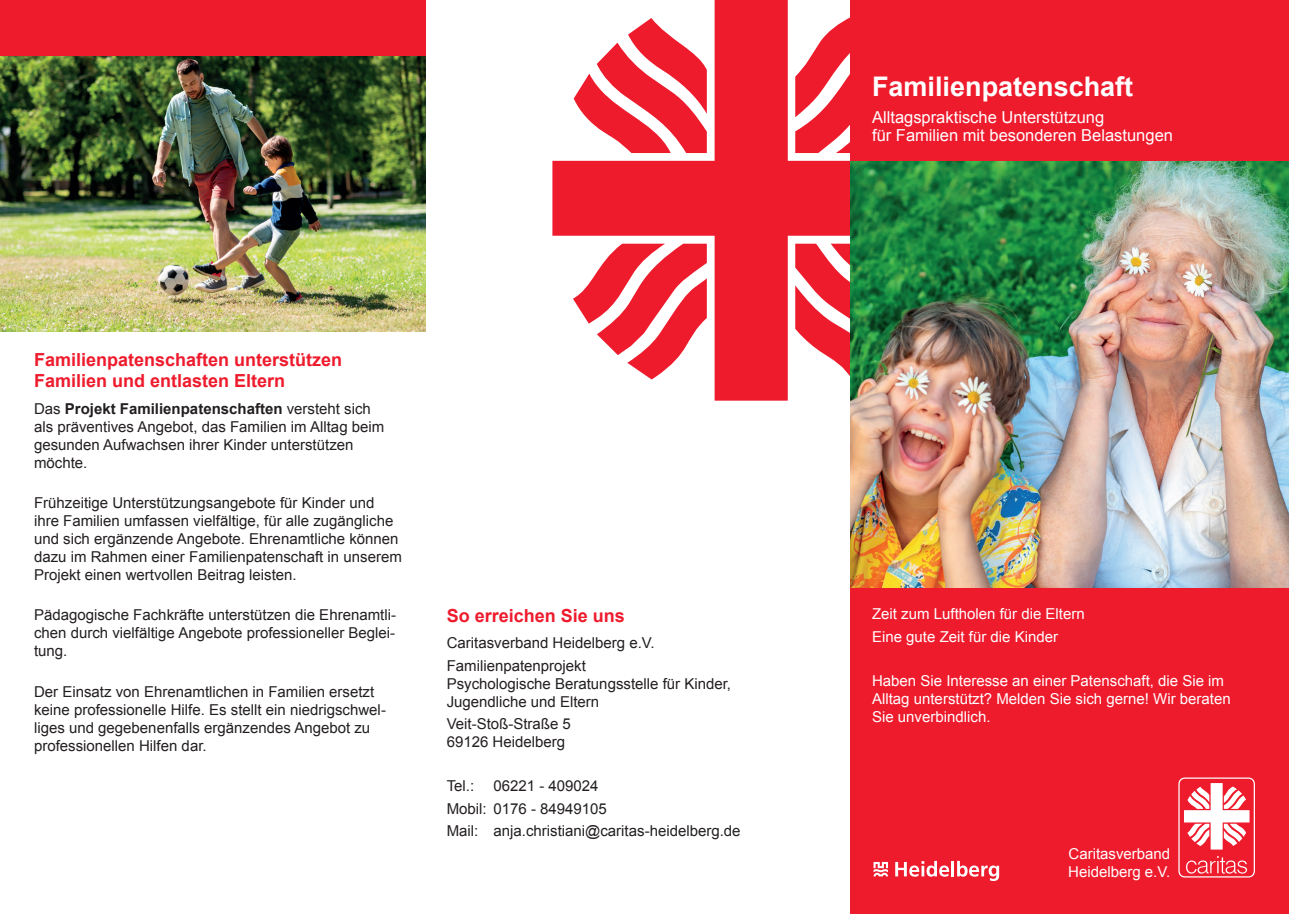
<style>
.page{position:relative;width:1289px;height:919px;background:#fff}
.page>*{position:absolute;margin:0;border:0;box-sizing:border-box;transform-origin:0 0}
.t1{font:700 27px "Arial";color:#fff}
.t2{font:700 18px/21px "Arial";color:#ee1b2d}
.t3{font:16.5px/18px "Arial";color:#fff}
.t4{font:15px/18px "Arial";color:#231f20}
.t5{font:15px/18px "Arial";color:#fff}
.s1{font-weight:700}
</style>
<div class="page">
<svg style="left:552px;top:0;width:236px;height:400px"></svg>
<svg style="left:573px;top:17px;width:277px;height:362px;fill:#ee1b2d"></svg>
<div style="left:850px;top:0;width:438px;height:912px;background:#ee1b2d"></div>
<img style="left:0;top:55px;width:425px;height:277px">
<div style="left:0;top:0;width:425px;height:55px;background:#ee1b2d"></div>
<img style="left:850px;top:162px;width:438px;height:425px">
<svg style="left:1178px;top:777px;width:76px;height:100px"></svg>
<div style="left:1179px;top:778px;width:74px;height:98px;background:#ee1b2d;border-radius:5px"></div>
<svg style="left:1184px;top:783px;width:65px;height:90px"></svg>
<svg style="left:895px;top:860px;width:54px;height:16px"></svg>
<hr style="left:951px;top:860px;width:3px;height:16px;background:#fff">
<svg style="left:957px;top:860px;width:42px;height:20px"></svg>
<svg style="left:873px;top:862px;width:15px;height:14px"></svg>
<p class="t2" style="left:34px;top:350px;width:310px">Familienpatenschaften unterstützen<br>Familien und entlasten Eltern</p>
<p class="t4" style="left:34px;top:399px;width:352px">Das <span class="s1">Projekt Familienpatenschaften</span> versteht sich als präventives Angebot, das Familien im Alltag beim gesunden Aufwachsen ihrer Kinder unterstützen möchte.</p>
<p class="t4" style="left:34px;top:494px;width:369px">Frühzeitige Unterstützungsangebote für Kinder und ihre Familien umfassen vielfältige, für alle zugängliche und sich ergänzende Angebote. Ehrenamtliche können dazu im Rahmen einer Familienpatenschaft in unserem Projekt einen wertvollen Beitrag leisten.</p>
<p class="t4" style="left:34px;top:606px;width:363px;text-align:justify">Pädagogische Fachkräfte unterstützen die Ehrenamtli&shy;chen durch vielfältige Angebote professioneller Beglei&shy;tung.</p>
<p class="t4" style="left:34px;top:682px;width:353px">Der Einsatz von Ehrenamtlichen in Familien ersetzt keine professionelle Hilfe. Es stellt ein niedrigschwel&shy;liges und gegebenenfalls ergänzendes Angebot zu professionellen Hilfen dar.</p>
<p class="t2" style="left:446px;top:605px;width:180px">So erreichen Sie uns</p>
<p class="t4" style="left:446px;top:632px;width:209px;line-height:22.2px">Caritasverband Heidelberg e.V.<br>Familienpatenprojekt</p>
<p class="t4" style="left:446px;top:674px;width:286px">Psychologische Beratungsstelle für Kinder,<br>Jugendliche und Eltern</p>
<p class="t4" style="left:446px;top:714px;width:126px">Veit-Stoß-Straße 5<br>69126 Heidelberg</p>
<p class="t4" style="left:446px;top:777px;width:29px">Tel.:</p>
<p class="t4" style="left:446px;top:775px;width:295px;line-height:22.2px;text-indent:47px">06221 - 409024<br>Mobil: 0176 - 84949105<br>Mail: anja.christiani@caritas-heidelberg.de</p>
<h1 class="t1" style="left:872px;top:69px;width:263px">Familienpatenschaft</h1>
<p class="t3" style="left:872px;top:108px;width:302px">Alltagspraktische Unterstützung<br>für Familien mit besonderen Belastungen</p>
<p class="t5" style="left:872px;top:603px;width:214px;line-height:22.2px">Zeit zum Luftholen für die Eltern<br>Eine gute Zeit für die Kinder</p>
<p class="t5" style="left:872px;top:672px;width:360px">Haben Sie Interesse an einer Patenschaft, die Sie im<br>Alltag unterstützt? Melden Sie sich gerne! Wir beraten<br>Sie unverbindlich.</p>
<p class="t5" style="left:1068px;top:844px;width:104px">Caritasverband<br>Heidelberg e.V.</p>
</div>
